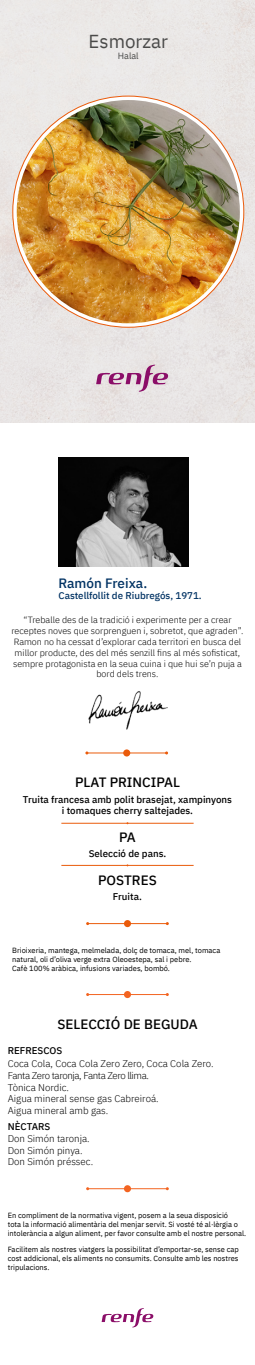
<style>
.page{position:relative;width:255px;height:1365px;background:#fff}
.page>*{position:absolute;margin:0;border:0;box-sizing:border-box;transform-origin:0 0}
.t1{font:18.75px "IBM Plex Sans";color:#4a4a49}
.Titulo{font:500 13.5px "IBM Plex Sans";color:#000}
.t2{font:500 13.5px "IBM Plex Sans";color:#003263}
.t3{font:300 9.75px "IBM Plex Sans";color:#000}
.Plato{font:500 9.75px "IBM Plex Sans";color:#000}
.t4{font:300 9.75px "IBM Plex Sans";letter-spacing:-.04em;color:#000}
.t5{font:500 9.75px "IBM Plex Sans";color:#003263}
.t6{font:300 9px/10.8px "IBM Plex Sans";color:#000;text-align:center}
.t7{font:9px "IBM Plex Sans";color:#4a4a49}
.t8{font:7.5px/9px "IBM Plex Sans";color:#000}
</style>
<div class="page">
<div style="left:0;top:0;width:255px;height:422px;background:#eae6e5"></div>
<svg style="left:96px;top:364px;width:73px;height:28px;background:#d2b3c6"></svg>
<svg style="left:13px;top:96px;width:231px;height:231px"></svg>
<img style="left:17px;top:100px;width:223px;height:223px;border-radius:112px">
<hr style="left:61px;top:823px;width:133px;height:1px;background:#ea5b0b">
<hr style="left:61px;top:865px;width:133px;height:1px;background:#ea5b0b">
<img style="left:88px;top:691px;width:80px;height:38px">
<hr style="left:87px;top:752px;width:80px;height:1px;background:#ea5b0b">
<div style="left:123px;top:749px;width:7px;height:7px;background:#ea5b0b;border-radius:50%"></div>
<hr style="left:88px;top:923px;width:79px;height:1px;background:#ea5b0b">
<svg style="left:124px;top:919px;width:7px;height:8px"></svg>
<img style="left:58px;top:458px;width:131px;height:108px">
<hr style="left:88px;top:994px;width:79px;height:1px;background:#f36421">
<svg style="left:124px;top:990px;width:7px;height:7px"></svg>
<svg style="left:102px;top:1308px;width:52px;height:19px"></svg>
<hr style="left:88px;top:1188px;width:79px;height:1px;background:#f36421">
<svg style="left:124px;top:1184px;width:7px;height:8px"></svg>
<p class="t1" style="left:89px;top:27px;width:81px">Esmorzar</p>
<p class="t7" style="left:118px;top:49px;width:22px">Halal</p>
<p class="t2" style="left:58px;top:572px;width:90px">Ramón Freixa.</p>
<p class="t5" style="left:58px;top:588px;width:145px">Castellfollit de Riubregós, 1971.</p>
<p class="t6" style="left:11px;top:614px;width:234px">“Treballe des de la tradició i experimente per a crear receptes noves que sorprenguen i, sobretot, que agraden”.<br>Ramon no ha cessat d’explorar cada territori en busca del millor producte, des del més senzill fins al més sofisticat, sempre protagonista en la seua cuina i que hui se’n puja a bord dels trens.</p>
<p class="Titulo" style="left:75px;top:771px;width:106px">PLAT PRINCIPAL</p>
<p class="Plato" style="left:23px;top:791px;width:211px">Truita francesa amb polit brasejat, xampinyons</p>
<p class="Plato" style="left:62px;top:803px;width:133px">i tomaques cherry saltejades.</p>
<p class="Titulo" style="left:119px;top:826px;width:18px">PA</p>
<p class="Plato" style="left:89px;top:846px;width:79px">Selecció de pans.</p>
<p class="Titulo" style="left:98px;top:869px;width:60px">POSTRES</p>
<p class="Plato" style="left:113px;top:888px;width:31px">Fruita.</p>
<p class="t8" style="left:12px;top:945px;width:210px">Brioixeria, mantega, melmelada, dolç de tomaca, mel, tomaca natural, oli d’oliva verge extra Oleoestepa, sal i pebre.</p>
<p class="t8" style="left:12px;top:963px;width:159px">Cafè 100% aràbica, infusions variades, bombó.</p>
<p class="Titulo" style="left:57px;top:1013px;width:142px">SELECCIÓ DE BEGUDA</p>
<p class="Plato" style="left:8px;top:1043px;width:56px">REFRESCOS</p>
<p class="t3" style="left:8px;top:1056px;width:207px">Coca Cola, Coca Cola Zero Zero, Coca Cola Zero.</p>
<p class="t4" style="left:8px;top:1067px;width:143px">Fanta Zero taronja, Fanta Zero llima.</p>
<p class="t3" style="left:8px;top:1079px;width:63px">Tònica Nordic.</p>
<p class="t3" style="left:8px;top:1091px;width:153px">Aigua mineral sense gas Cabreiroá.</p>
<p class="t3" style="left:8px;top:1102px;width:102px">Aigua mineral amb gas.</p>
<p class="Plato" style="left:8px;top:1118px;width:44px">NÈCTARS</p>
<p class="t3" style="left:8px;top:1130px;width:84px">Don Simón taronja.</p>
<p class="t3" style="left:8px;top:1142px;width:76px">Don Simón pinya.</p>
<p class="t3" style="left:8px;top:1154px;width:87px">Don Simón préssec.</p>
<p class="t8" style="left:8px;top:1210px;width:240px">En compliment de la normativa vigent, posem a la seua disposició<br>tota la informació alimentària del menjar servit. Si vosté té al·lèrgia o intolerància a algun aliment, per favor consulte amb el nostre personal.</p>
<p class="t8" style="left:8px;top:1244px;width:233px;text-align:justify">Facilitem als nostres viatgers la possibilitat d’emportar-se, sense cap cost addicional, els aliments no consumits. Consulte amb les nostres tripulacions.</p>
</div>
